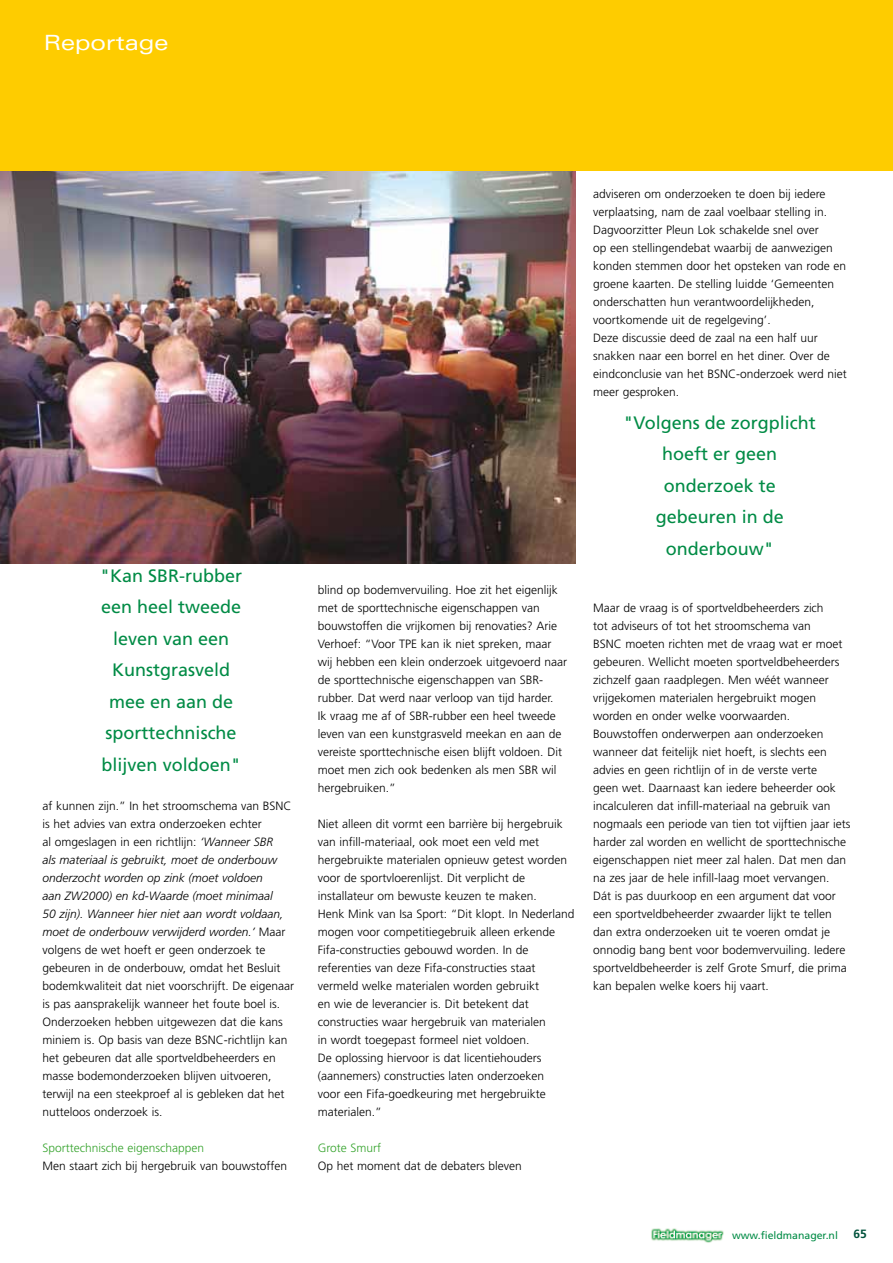
<style>
.page{position:relative;width:893px;height:1263px;background:#fff}
.page>*{position:absolute;margin:0;border:0;box-sizing:border-box;transform-origin:0 0}
.t1{font:expanded 21px "Univers";color:#fff}
.t2{font:18px/31.5px "Frutiger";color:#008b45;text-align:center}
.t3{font:300 12px/18px "Frutiger";color:#000}
.t4{font:300 12px "Frutiger";color:#35a32c}
.t5{font:700 12px "Frutiger";color:#00523c}
.t6{font:10.5px "Frutiger";color:#008b45}
.s1{font-style:italic}
</style>
<div class="page">
<img style="left:651px;top:1228px;width:73px;height:15px">
<img style="left:0;top:170px;width:575px;height:394px">
<div style="left:0;top:0;width:893px;height:170px;background:#fecc00"></div>
<h1 class="t1" style="left:44px;top:30px;width:126px">Reportage</h1>
<h2 class="t2" style="left:100px;top:559px;width:144px">"Kan SBR-rubber een heel tweede leven van een<br>Kunstgrasveld mee en aan de sporttechnische blijven voldoen"</h2>
<p class="t3" style="left:43px;top:797px;width:253px">af kunnen zijn.” In het stroomschema van BSNC is het advies van extra onderzoeken echter<br>al omgeslagen in een richtlijn: <span class="s1">‘Wanneer SBR<br>als materiaal is gebruikt, moet de onderbouw onderzocht worden op zink (moet voldoen<br>aan ZW2000) en kd-Waarde (moet minimaal<br>50 zijn). Wanneer hier niet aan wordt voldaan, moet de onderbouw verwijderd worden.’</span> Maar volgens de wet hoeft er geen onderzoek te gebeuren in de onderbouw, omdat het Besluit bodemkwaliteit dat niet voorschrijft. De eigenaar is pas aansprakelijk wanneer het foute boel is.<br>Onderzoeken hebben uitgewezen dat die kans miniem is. Op basis van deze BSNC-richtlijn kan het gebeuren dat alle sportveldbeheerders en masse bodemonderzoeken blijven uitvoeren, terwijl na een steekproef al is gebleken dat het nutteloos onderzoek is.</p>
<p class="t4" style="left:43px;top:1141px;width:163px">Sporttechnische eigenschappen</p>
<p class="t3" style="left:43px;top:1157px;width:246px">Men staart zich bij hergebruik van bouwstoffen</p>
<p class="t3" style="left:318px;top:581px;width:251px">blind op bodemvervuiling. Hoe zit het eigenlijk met de sporttechnische eigenschappen van bouwstoffen die vrijkomen bij renovaties? Arie Verhoef: “Voor TPE kan ik niet spreken, maar wij hebben een klein onderzoek uitgevoerd naar de sporttechnische eigenschappen van SBR&shy;rubber. Dat werd naar verloop van tijd harder.<br>Ik vraag me af of SBR-rubber een heel tweede leven van een kunstgrasveld meekan en aan de vereiste sporttechnische eisen blijft voldoen. Dit moet men zich ook bedenken als men SBR wil hergebruiken.”</p>
<p class="t3" style="left:318px;top:815px;width:258px">Niet alleen dit vormt een barrière bij hergebruik van infill-materiaal, ook moet een veld met hergebruikte materialen opnieuw getest worden voor de sportvloerenlijst. Dit verplicht de installateur om bewuste keuzen te maken.<br>Henk Mink van Isa Sport: “Dit klopt. In Nederland mogen voor competitiegebruik alleen erkende Fifa-constructies gebouwd worden. In de referenties van deze Fifa-constructies staat vermeld welke materialen worden gebruikt<br>en wie de leverancier is. Dit betekent dat constructies waar hergebruik van materialen<br>in wordt toegepast formeel niet voldoen.<br>De oplossing hiervoor is dat licentiehouders (aannemers) constructies laten onderzoeken<br>voor een Fifa-goedkeuring met hergebruikte materialen.”</p>
<p class="t4" style="left:318px;top:1141px;width:65px">Grote Smurf</p>
<p class="t3" style="left:318px;top:1157px;width:206px">Op het moment dat de debaters bleven</p>
<p class="t3" style="left:593px;top:185px;width:255px">adviseren om onderzoeken te doen bij iedere verplaatsing, nam de zaal voelbaar stelling in.<br>Dagvoorzitter Pleun Lok schakelde snel over<br>op een stellingendebat waarbij de aanwezigen konden stemmen door het opsteken van rode en groene kaarten. De stelling luidde ‘Gemeenten onderschatten hun verantwoordelijkheden, voortkomende uit de regelgeving’.<br>Deze discussie deed de zaal na een half uur snakken naar een borrel en het diner. Over de eindconclusie van het BSNC-onderzoek werd niet meer gesproken.</p>
<h2 class="t2" style="left:624px;top:406px;width:194px">"Volgens de zorgplicht hoeft er geen onderzoek te gebeuren in de onderbouw"</h2>
<p class="t3" style="left:593px;top:599px;width:259px">Maar de vraag is of sportveldbeheerders zich<br>tot adviseurs of tot het stroomschema van<br>BSNC moeten richten met de vraag wat er moet gebeuren. Wellicht moeten sportveldbeheerders zichzelf gaan raadplegen. Men wéét wanneer vrijgekomen materialen hergebruikt mogen worden en onder welke voorwaarden.<br>Bouwstoffen onderwerpen aan onderzoeken wanneer dat feitelijk niet hoeft, is slechts een advies en geen richtlijn of in de verste verte<br>geen wet. Daarnaast kan iedere beheerder ook incalculeren dat infill-materiaal na gebruik van nogmaals een periode van tien tot vijftien jaar iets harder zal worden en wellicht de sporttechnische eigenschappen niet meer zal halen. Dat men dan na zes jaar de hele infill-laag moet vervangen.<br>Dát is pas duurkoop en een argument dat voor een sportveldbeheerder zwaarder lijkt te tellen dan extra onderzoeken uit te voeren omdat je onnodig bang bent voor bodemvervuiling. Iedere sportveldbeheerder is zelf Grote Smurf, die prima kan bepalen welke koers hij vaart.</p>
<p class="t6" style="left:732px;top:1229px;width:107px">www.fieldmanager.nl</p>
<p class="t5" style="left:853px;top:1227px;width:15px">65</p>
</div>
